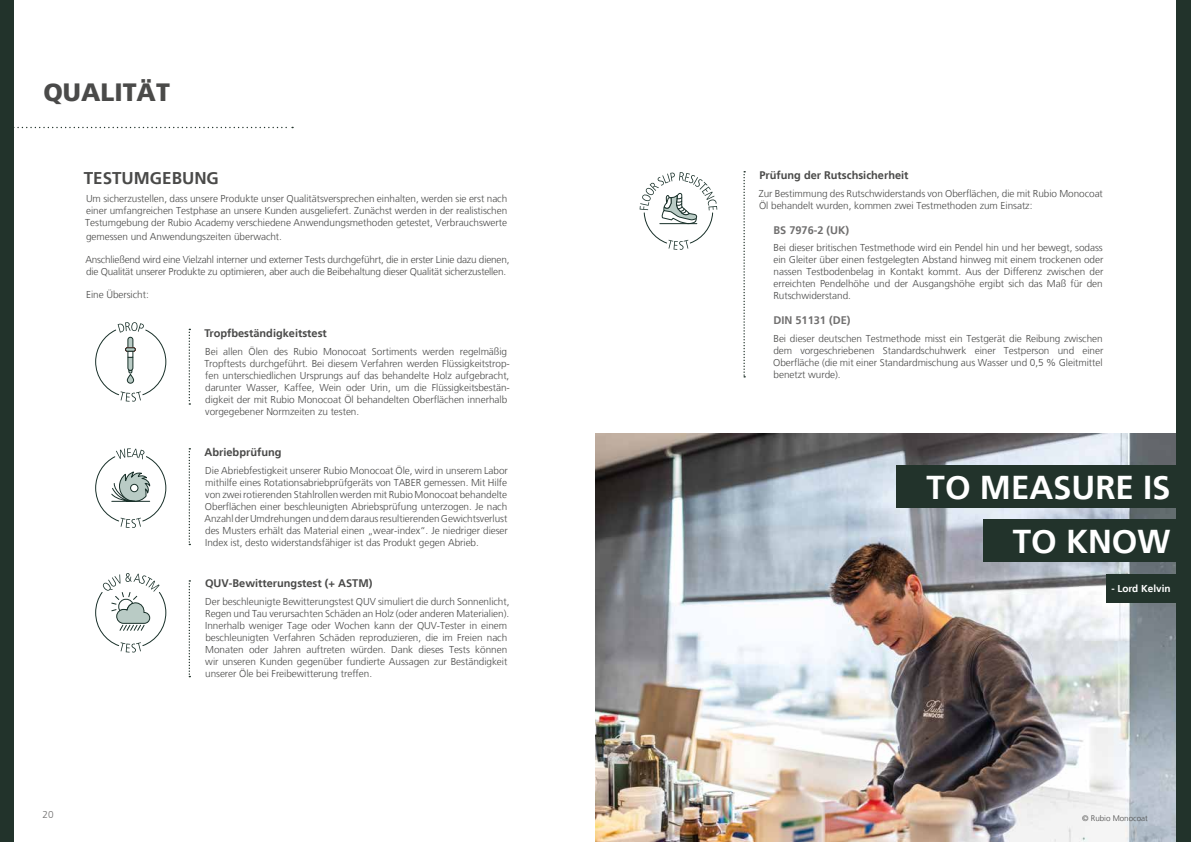
<style>
.page{position:relative;width:1191px;height:842px;background:#fff}
.page>*{position:absolute;margin:0;border:0;box-sizing:border-box;transform-origin:0 0}
.t1{font:700 33px/54.2px "Frutiger LT";color:#fff;text-align:right}
.t2{font:900 25px "Frutiger 75";color:#4a4a49}
.t3{font:700 17px "Frutiger LT";color:#4a4a49}
.t4{font:700 11px "Frutiger LT";color:#4a4a49}
.t5{font:700 11px "Frutiger LT";color:#706f6f}
.t6{font:300 10px/12px "Frutiger LT";letter-spacing:-.005em;color:#4a4a49;text-align:justify}
.t7{font:700 10px "Frutiger LT";color:#fff}
.t8{font:300 10px "Frutiger LT";color:#706f6f}
.t9{font:300 8px "Frutiger LT";color:#4a4a49}
</style>
<div class="page">
<div style="left:0;top:0;width:14px;height:842px;background:#22332b"></div>
<img style="left:595px;top:434px;width:581px;height:408px">
<svg style="left:639px;top:172px;width:78px;height:78px"></svg>
<div style="left:1176px;top:0;width:15px;height:842px;background:#22332b"></div>
<svg style="left:14px;top:127px;width:279px;height:1px"></svg>
<svg style="left:189px;top:329px;width:1px;height:76px"></svg>
<svg style="left:189px;top:448px;width:1px;height:97px"></svg>
<svg style="left:189px;top:580px;width:1px;height:97px"></svg>
<svg style="left:743px;top:171px;width:2px;height:206px"></svg>
<div style="left:896px;top:465px;width:294px;height:43px;background:#22332b"></div>
<div style="left:983px;top:520px;width:207px;height:42px;background:#22332b"></div>
<div style="left:1106px;top:574px;width:84px;height:28px;background:#22332b"></div>
<svg style="left:95px;top:322px;width:71px;height:80px"></svg>
<svg style="left:95px;top:573px;width:71px;height:79px"></svg>
<svg style="left:95px;top:448px;width:71px;height:80px"></svg>
<h2 class="t2" style="left:43px;top:77px;width:128px">QUALITÄT</h2>
<h3 class="t3" style="left:84px;top:168px;width:137px">TESTUMGEBUNG</h3>
<p class="t6" style="left:85px;top:192px;width:423px">Um sicherzustellen, dass unsere Produkte unser Qualitätsversprechen einhalten, werden sie erst nach einer umfangreichen Testphase an unsere Kunden ausgeliefert. Zunächst werden in der realistischen Testumgebung der Rubio Academy verschiedene Anwendungsmethoden getestet, Verbrauchswerte</p>
<p class="t6" style="left:86px;top:230px;width:197px">gemessen und Anwendungszeiten überwacht.</p>
<p class="t6" style="left:85px;top:254px;width:425px">Anschließend wird eine Vielzahl interner und externer Tests durchgeführt, die in erster Linie dazu dienen, die Qualität unserer Produkte zu optimieren, aber auch die Beibehaltung dieser Qualität sicherzustellen.</p>
<p class="t6" style="left:86px;top:289px;width:64px">Eine Übersicht:</p>
<p class="t4" style="left:204px;top:327px;width:124px">Tropfbeständigkeitstest</p>
<p class="t6" style="left:204px;top:345px;width:307px;text-align:left">Bei allen Ölen des Rubio Monocoat Sortiments werden regelmäßig Tropftests durchgeführt. Bei diesem Verfahren werden Flüssigkeitstrop&shy;fen unterschiedlichen Ursprungs auf das behandelte Holz aufgebracht, darunter Wasser, Kaffee, Wein oder Urin, um die Flüssigkeitsbestän&shy;digkeit der mit Rubio Monocoat Öl behandelten Oberflächen innerhalb vorgegebener Normzeiten zu testen.</p>
<p class="t4" style="left:204px;top:446px;width:78px">Abriebprüfung</p>
<p class="t6" style="left:204px;top:465px;width:305px">Die Abriebfestigkeit unserer Rubio Monocoat Öle, wird in unserem Labor mithilfe eines Rotationsabriebprüfgeräts von TABER gemessen. Mit Hilfe von zwei rotierenden Stahlrollen werden mit Rubio Monocoat behandelte Oberflächen einer beschleunigten Abriebsprüfung unterzogen. Je nach Anzahl der Umdrehungen und dem daraus resultierenden Gewichtsverlust des Musters erhält das Material einen „wear-index“. Je niedriger dieser Index ist, desto widerstandsfähiger ist das Produkt gegen Abrieb.</p>
<p class="t4" style="left:205px;top:577px;width:169px">QUV-Bewitterungstest (+ ASTM)</p>
<p class="t6" style="left:205px;top:596px;width:306px;text-align:left">Der beschleunigte Bewitterungstest QUV simuliert die durch Sonnenlicht, Regen und Tau verursachten Schäden an Holz (oder anderen Materialien).<br>Innerhalb weniger Tage oder Wochen kann der QUV-Tester in einem beschleunigten Verfahren Schäden reproduzieren, die im Freien nach Monaten oder Jahren auftreten würden. Dank dieses Tests können wir unseren Kunden gegenüber fundierte Aussagen zur Beständigkeit unserer Öle bei Freibewitterung treffen.</p>
<p class="t8" style="left:43px;top:809px;width:13px">20</p>
<p class="t4" style="left:759px;top:169px;width:151px">Prüfung der Rutschsicherheit</p>
<p class="t6" style="left:759px;top:188px;width:346px">Zur Bestimmung des Rutschwiderstands von Oberflächen, die mit Rubio Monocoat<br>Öl behandelt wurden, kommen zwei Testmethoden zum Einsatz:</p>
<p class="t5" style="left:773px;top:223px;width:77px">BS 7976-2 (UK)</p>
<p class="t6" style="left:773px;top:242px;width:331px">Bei dieser britischen Testmethode wird ein Pendel hin und her bewegt, sodass ein Gleiter über einen festgelegten Abstand hinweg mit einem trockenen oder nassen Testbodenbelag in Kontakt kommt. Aus der Differenz zwischen der erreichten Pendelhöhe und der Ausgangshöhe ergibt sich das Maß für den Rutschwiderstand.</p>
<p class="t5" style="left:773px;top:314px;width:79px">DIN 51131 (DE)</p>
<p class="t6" style="left:773px;top:332px;width:332px">Bei dieser deutschen Testmethode misst ein Testgerät die Reibung zwischen dem vorgeschriebenen Standardschuhwerk einer Testperson und einer Oberfläche (die mit einer Standardmischung aus Wasser und 0,5 % Gleitmittel benetzt wurde).</p>
<h1 class="t1" style="left:926px;top:460px;width:245px">TO MEASURE IS<br>TO KNOW</h1>
<p class="t7" style="left:1111px;top:582px;width:61px">- Lord Kelvin</p>
<p class="t9" style="left:1082px;top:814px;width:67px">© Rubio Monocoat</p>
</div>
